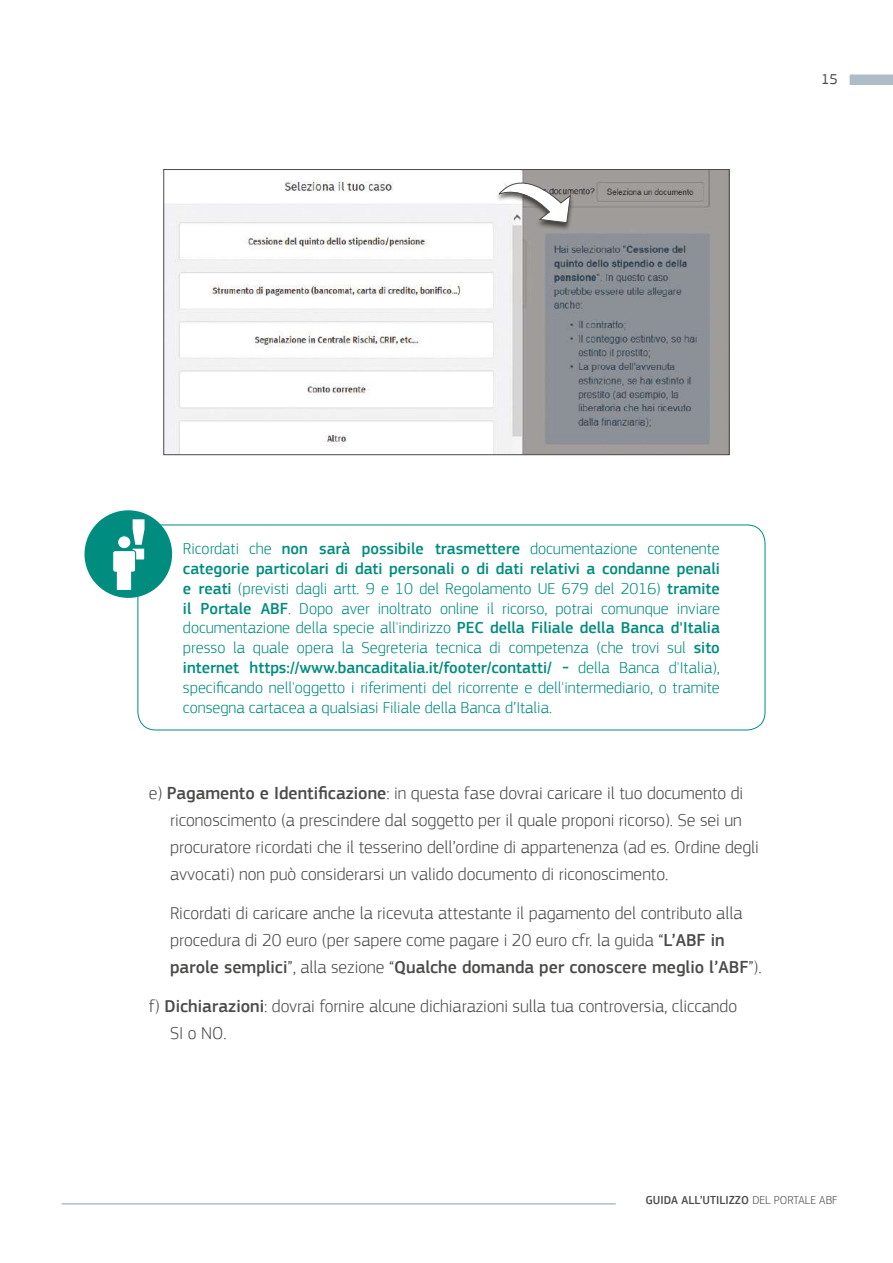
<style>
.page{position:relative;width:893px;height:1263px;background:#fff}
.page>*{position:absolute;margin:0;border:0;box-sizing:border-box;transform-origin:0 0}
.t1{font:300 18px/27px "EC Square Sans Pro";color:#4b4b4a}
.t2{font:300 16.5px/19.8px "EC Square Sans Pro";color:#008d7f;text-align:justify}
.t3{font:15px "EC Square Sans Pro";color:#4b4b4a}
.t4{font:500 12px "EC Square Sans Pro";color:#4b4b4a}
.s1{font-weight:500}
.s2{font-weight:300}
</style>
<div class="page">
<div style="left:850px;top:74px;width:43px;height:11px;background:#aebcc7"></div>
<hr style="left:62px;top:1203px;width:554px;height:1px;background:#899fb0">
<img style="left:166px;top:171px;width:561px;height:282px">
<div style="left:164px;top:169px;width:565px;height:286px;border:1px solid #4b4b4a"></div>
<div style="left:495px;top:182px;width:80px;height:49px;background:#222221;opacity:.75"></div>
<svg style="left:498px;top:169px;width:73px;height:55px"></svg>
<div style="left:137px;top:525px;width:628px;height:205px;border:1px solid #008d7f;border-radius:18px"></div>
<div style="left:85px;top:510px;width:87px;height:88px;background:#008d7f;border-radius:50%"></div>
<svg style="left:113px;top:519px;width:32px;height:71px"></svg>
<p class="t3" style="left:821px;top:71px;width:18px">15</p>
<p class="t2" style="left:183px;top:539px;width:538px">Ricordati che <span class="s1">non sarà possibile trasmettere</span> documentazione contenente <span class="s1">categorie particolari di dati personali o di dati relativi a condanne penali e reati</span> (previsti dagli artt. 9 e 10 del Regolamento UE 679 del 2016) <span class="s1">tramite il Portale ABF</span>. Dopo aver inoltrato online il ricorso, potrai comunque inviare documentazione della specie all'indirizzo <span class="s1">PEC della Filiale della Banca d'Italia </span>presso la quale opera la Segreteria tecnica di competenza (che trovi sul <span class="s1">sito internet https://www.bancaditalia.it/footer/contatti/ -</span> della Banca d'Italia), specificando nell'oggetto i riferimenti del ricorrente e dell'intermediario, o tramite consegna cartacea a qualsiasi Filiale della Banca d’Italia.</p>
<p class="t1" style="left:170px;top:780px;width:590px;text-indent:-21px">e) <span class="s1">Pagamento e Identificazione</span>: in questa fase dovrai caricare il tuo documento di riconoscimento (a prescindere dal soggetto per il quale proponi ricorso). Se sei un procuratore ricordati che il tesserino dell’ordine di appartenenza (ad es. Ordine degli avvocati) non può considerarsi un valido documento di riconoscimento.</p>
<p class="t1" style="left:170px;top:900px;width:593px">Ricordati di caricare anche la ricevuta attestante il pagamento del contributo alla procedura di 20 euro (per sapere come pagare i 20 euro cfr. la guida “<span class="s1">L’ABF in parole semplici</span>”, alla sezione “<span class="s1">Qualche domanda per conoscere meglio l’ABF</span>”).</p>
<p class="t1" style="left:170px;top:993px;width:568px;text-indent:-21px">f) <span class="s1">Dichiarazioni</span>: dovrai fornire alcune dichiarazioni sulla tua controversia, cliccando<br>SI o NO.</p>
<p class="t4" style="left:645px;top:1193px;width:194px">GUIDA ALL’UTILIZZO <span class="s2">DEL PORTALE ABF</span></p>
</div>
